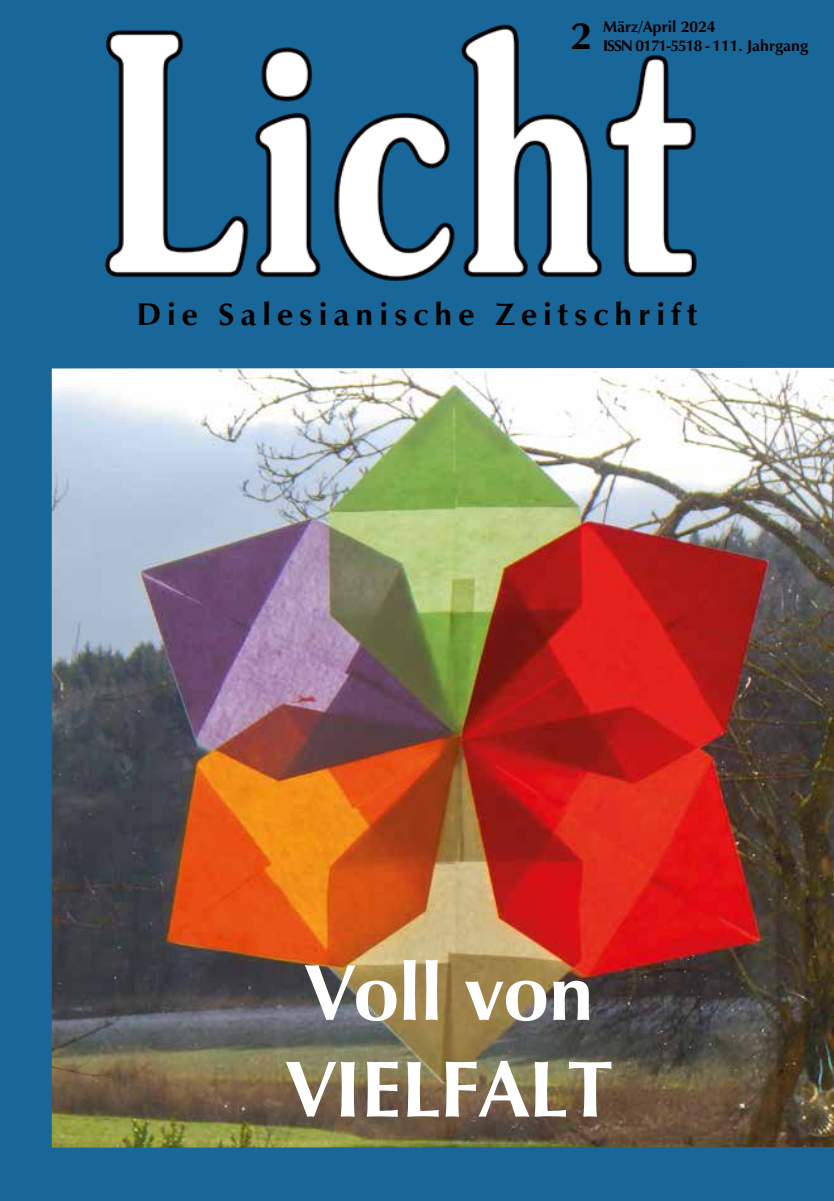
<style>
.page{position:relative;width:834px;height:1201px;background:#fff}
.page>*{position:absolute;margin:0;border:0;box-sizing:border-box;transform-origin:0 0}
.t1{font:700 80.5px/96.6px "Zapf Humanist 601 BT";color:#fff}
.t2{font:700 38.5px "Zapf Humanist 601 BT";color:#000}
.t3{font:700 31.5px "Zapf Humanist 601 BT";letter-spacing:.19em;color:#000}
.t4{font:700 15.75px/18.9px "Zapf Humanist 601 BT";color:#000}
</style>
<div class="page">
<img style="left:0;top:0;width:833px;height:1200px">
<img style="left:52px;top:368px;width:781px;height:779px">
<h2 class="t2" style="left:570px;top:12px;width:23px">2</h2>
<p class="t4" style="left:603px;top:17px;width:206px">März/April 2024<br>ISSN 0171-5518 - 111. Jahrgang</p>
<h3 class="t3" style="left:137px;top:295px;width:561px">Die Salesianische Zeitschrift</h3>
<h1 class="t1" style="left:286px;top:944px;width:328px">Voll von<br>VIELFALT</h1>
</div>
